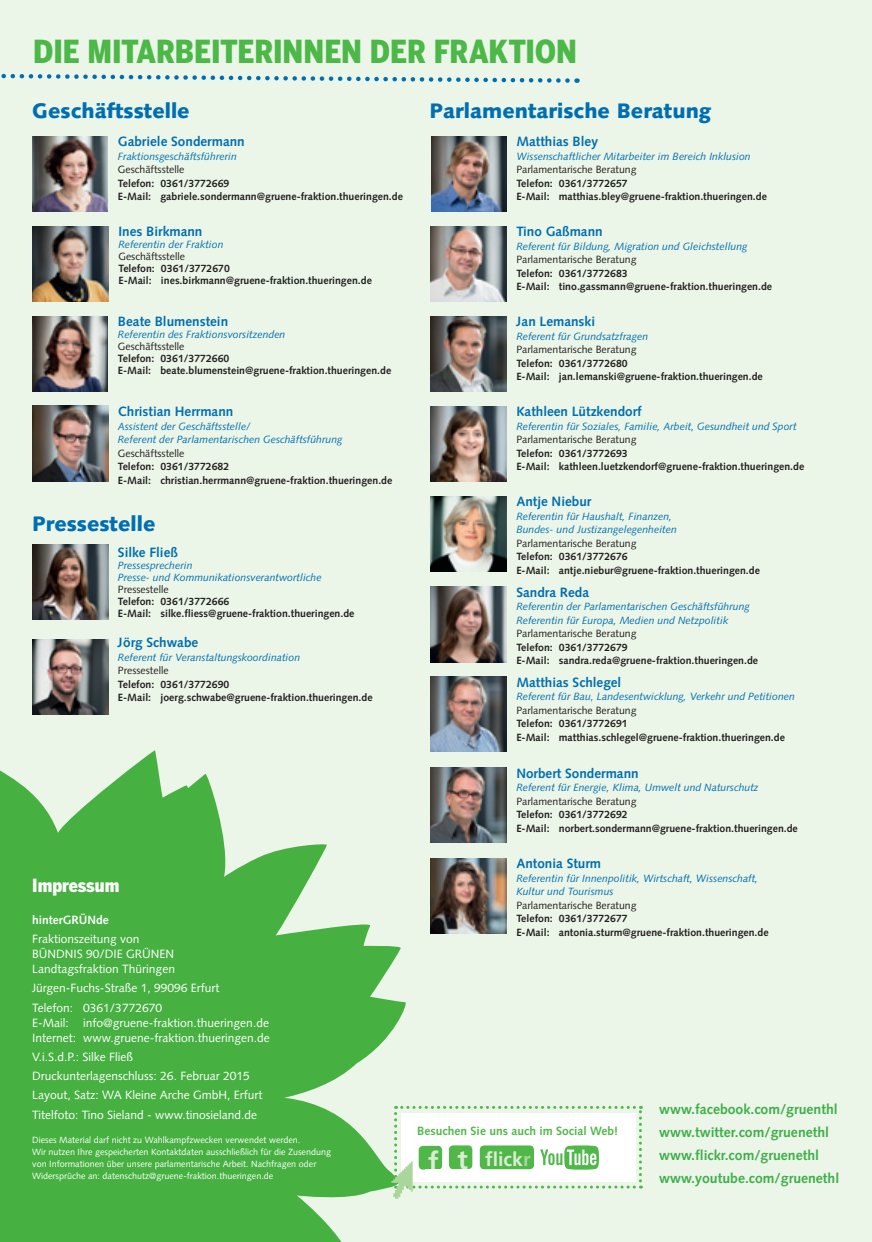
<style>
.page{position:relative;width:872px;height:1242px;background:#ebf5e8}
.page>*{position:absolute;margin:0;border:0;box-sizing:border-box;transform-origin:0 0}
.t1{font:900 31.5px "Benton Sans Cond";color:#4cb848}
.t2{font:900 21px "Syntax";color:#006fb1}
.t3{font:700 19.5px "Frutiger";color:#dbecd4}
.t4{font:900 18px "Benton Sans Cond";color:#fff}
.t5{font:700 14.1px/23px "Syntax";color:#3eaf49}
.t6{font:700 13.5px "Syntax";color:#006fb1}
.t7{font:12px/19.2px "Syntax";color:#fff}
.t8{font:700 12px "Syntax";color:#4fb848}
.t9{font:700 12px "Syntax";color:#fff}
.t10{font:700 10.5px/13.5px "Syntax";color:#231f20}
.t11{font:italic 10.5px/13.5px "Syntax";color:#006fb1}
.t12{font:10.5px "Syntax";color:#231f20}
.t13{font:9px/12px "Syntax";color:#fff}
.s1{font-size:27px}
.s2{color:#abd69b}
</style>
<div class="page">
<svg style="left:0;top:750px;width:406px;height:492px;fill:#46b041"></svg>
<img style="left:32px;top:136px;width:76px;height:75px">
<img style="left:431px;top:586px;width:75px;height:77px">
<img style="left:33px;top:226px;width:76px;height:75px">
<img style="left:32px;top:545px;width:76px;height:75px">
<img style="left:32px;top:639px;width:76px;height:75px">
<img style="left:431px;top:767px;width:75px;height:75px">
<img style="left:431px;top:497px;width:75px;height:75px">
<img style="left:32px;top:316px;width:76px;height:75px">
<svg style="left:1px;top:73px;width:576px;height:10px"></svg>
<img style="left:431px;top:406px;width:75px;height:75px">
<img style="left:431px;top:858px;width:75px;height:75px">
<img style="left:32px;top:406px;width:76px;height:75px">
<img style="left:431px;top:676px;width:75px;height:75px">
<img style="left:431px;top:227px;width:75px;height:74px">
<img style="left:431px;top:316px;width:75px;height:75px">
<img style="left:431px;top:137px;width:75px;height:75px">
<svg style="left:391px;top:1106px;width:251px;height:92px"></svg>
<h1 class="t1" style="left:33px;top:33px;width:545px">DIE MITARBEITERI NNEN DER FRAKTION</h1>
<h2 class="t2" style="left:32px;top:98px;width:159px">Geschäftsstelle</h2>
<p class="t6" style="left:118px;top:134px;width:128px">Gabriele Sondermann</p>
<p class="t11" style="left:118px;top:149px;width:121px">Fraktionsgeschäftsführerin</p>
<p class="t12" style="left:118px;top:163px;width:68px">Geschäftsstelle</p>
<p class="t10" style="left:118px;top:177px;width:286px">Telefon: 0361/3772669<br>E-Mail: gabriele.sondermann@gruene-fraktion.thueringen.de</p>
<p class="t6" style="left:118px;top:224px;width:85px">Ines Birkmann</p>
<p class="t11" style="left:118px;top:238px;width:107px">Referentin der Fraktion</p>
<p class="t12" style="left:118px;top:250px;width:68px">Geschäftsstelle</p>
<p class="t10" style="left:118px;top:263px;width:255px;line-height:12px">Telefon: 0361/3772670<br>E-Mail: ines.birkmann@gruene-fraktion.thueringen.de</p>
<p class="t6" style="left:118px;top:314px;width:112px">Beate Blumenstein</p>
<p class="t11" style="left:118px;top:328px;width:169px">Referentin des Fraktionsvorsitzenden</p>
<p class="t12" style="left:118px;top:340px;width:68px">Geschäftsstelle</p>
<p class="t10" style="left:118px;top:353px;width:275px;line-height:12px">Telefon: 0361/3772660<br>E-Mail: beate.blumenstein@gruene-fraktion.thueringen.de</p>
<p class="t6" style="left:118px;top:404px;width:117px">Christian Herrmann</p>
<p class="t11" style="left:118px;top:419px;width:226px">Assistent der Geschäftsstelle/<br>Referent der Parlamentarischen Geschäftsführung</p>
<p class="t12" style="left:118px;top:447px;width:68px">Geschäftsstelle</p>
<p class="t10" style="left:118px;top:460px;width:276px">Telefon: 0361/3772682<br>E-Mail: christian.herrmann@gruene-fraktion.thueringen.de</p>
<h2 class="t2" style="left:32px;top:511px;width:125px">Pressestelle</h2>
<p class="t6" style="left:118px;top:545px;width:62px">Silke Fließ</p>
<p class="t11" style="left:118px;top:559px;width:205px;line-height:12px">Pressesprecherin<br>Presse- und Kommunikationsverantwortliche</p>
<p class="t12" style="left:118px;top:583px;width:52px">Pressestelle</p>
<p class="t10" style="left:118px;top:596px;width:238px;line-height:12px">Telefon: 0361/3772666<br>E-Mail: silke.fliess@gruene-fraktion.thueringen.de</p>
<p class="t6" style="left:118px;top:635px;width:82px">Jörg Schwabe</p>
<p class="t11" style="left:118px;top:650px;width:184px">Referent für Veranstaltungskoordination</p>
<p class="t12" style="left:118px;top:664px;width:52px">Pressestelle</p>
<p class="t10" style="left:118px;top:677px;width:256px">Telefon: 0361/3772690<br>E-Mail: joerg.schwabe@gruene-fraktion.thueringen.de</p>
<h3 class="t4" style="left:32px;top:875px;width:89px">IMPRESSUM</h3>
<p class="t9" style="left:32px;top:913px;width:78px">hinterGRÜNde</p>
<p class="t7" style="left:32px;top:931px;width:144px;line-height:15px">Fraktionszeitung von<br>BÜNDNIS 90/DIE GRÜNEN<br>Landtagsfraktion Thüringen</p>
<p class="t7" style="left:32px;top:978px;width:189px">Jürgen-Fuchs-Straße 1, 99096 Erfurt<br>Telefon: 0361/3772670</p>
<p class="t7" style="left:32px;top:1015px;width:239px;line-height:15px">E-Mail: info@gruene-fraktion.thueringen.de<br>Internet: www.gruene-fraktion.thueringen.de</p>
<p class="t7" style="left:32px;top:1047px;width:232px">V.i.S.d.P.: Silke Fließ<br>Druckunterlagenschluss: 26. Februar 2015<br>Layout, Satz: WA Kleine Arche GmbH, Erfurt Titelfoto: Tino Sieland - www.tinosieland.de</p>
<p class="t13" style="left:32px;top:1133px;width:300px">Dieses Material darf nicht zu Wahlkampfzwecken verwendet werden.<br>Wir nutzen Ihre gespeicherten Kontaktdaten ausschließlich für die Zusendung von Informationen über unsere parlamentarische Arbeit. Nachfragen oder Widersprüche an: datenschutz@gruene-fraktion.thueringen.de</p>
<h2 class="t2" style="left:429px;top:98px;width:283px">Parlamentarische Beratung</h2>
<p class="t6" style="left:516px;top:134px;width:83px">Matthias Bley</p>
<p class="t11" style="left:516px;top:149px;width:236px">Wissenschaftlicher Mitarbeiter im Bereich Inklusion</p>
<p class="t12" style="left:516px;top:163px;width:122px">Parlamentarische Beratung</p>
<p class="t10" style="left:516px;top:177px;width:252px">Telefon: 0361/3772657<br>E-Mail: matthias.bley@gruene-fraktion.thueringen.de</p>
<p class="t6" style="left:516px;top:224px;width:88px">Tino Gaßmann</p>
<p class="t11" style="left:516px;top:239px;width:233px">Referent für Bildung, Migration und Gleichstellung</p>
<p class="t12" style="left:516px;top:253px;width:122px">Parlamentarische Beratung</p>
<p class="t10" style="left:516px;top:267px;width:257px">Telefon: 0361/3772683<br>E-Mail: tino.gassmann@gruene-fraktion.thueringen.de</p>
<p class="t6" style="left:516px;top:314px;width:80px">Jan Lemanski</p>
<p class="t11" style="left:516px;top:329px;width:133px">Referent für Grundsatzfragen</p>
<p class="t12" style="left:516px;top:343px;width:122px">Parlamentarische Beratung</p>
<p class="t10" style="left:516px;top:357px;width:248px">Telefon: 0361/3772680<br>E-Mail: jan.lemanski@gruene-fraktion.thueringen.de</p>
<p class="t6" style="left:516px;top:404px;width:127px">Kathleen Lützkendorf</p>
<p class="t11" style="left:516px;top:419px;width:282px">Referentin für Soziales, Familie, Arbeit, Gesundheit und Sport</p>
<p class="t12" style="left:516px;top:433px;width:122px">Parlamentarische Beratung</p>
<p class="t10" style="left:516px;top:447px;width:289px">Telefon: 0361/3772693<br>E-Mail: kathleen.luetzkendorf@gruene-fraktion.thueringen.de</p>
<p class="t6" style="left:516px;top:494px;width:77px">Antje Niebur</p>
<p class="t11" style="left:516px;top:509px;width:162px">Referentin für Haushalt, Finanzen,<br>Bundes- und Justizangelegenheiten</p>
<p class="t12" style="left:516px;top:537px;width:122px">Parlamentarische Beratung</p>
<p class="t10" style="left:516px;top:550px;width:245px">Telefon: 0361/3772676<br>E-Mail: antje.niebur@gruene-fraktion.thueringen.de</p>
<p class="t6" style="left:516px;top:584px;width:74px">Sandra Reda</p>
<p class="t11" style="left:516px;top:599px;width:235px">Referentin der Parlamentarischen Geschäftsführung<br>Referentin für Europa, Medien und Netzpolitik</p>
<p class="t12" style="left:516px;top:627px;width:122px">Parlamentarische Beratung</p>
<p class="t10" style="left:516px;top:640px;width:243px">Telefon: 0361/3772679<br>E-Mail: sandra.reda@gruene-fraktion.thueringen.de</p>
<p class="t6" style="left:516px;top:674px;width:106px">Matthias Schlegel</p>
<p class="t11" style="left:516px;top:689px;width:280px">Referent für Bau, Landesentwicklung, Verkehr und Petitionen</p>
<p class="t12" style="left:516px;top:703px;width:122px">Parlamentarische Beratung</p>
<p class="t10" style="left:516px;top:717px;width:270px">Telefon: 0361/3772691<br>E-Mail: matthias.schlegel@gruene-fraktion.thueringen.de</p>
<p class="t6" style="left:516px;top:765px;width:124px">Norbert Sondermann</p>
<p class="t11" style="left:516px;top:780px;width:244px">Referent für Energie, Klima, Umwelt und Naturschutz</p>
<p class="t12" style="left:516px;top:795px;width:122px">Parlamentarische Beratung</p>
<p class="t10" style="left:516px;top:808px;width:283px">Telefon: 0361/3772692<br>E-Mail: norbert.sondermann@gruene-fraktion.thueringen.de</p>
<p class="t6" style="left:516px;top:856px;width:86px">Antonia Sturm</p>
<p class="t11" style="left:516px;top:871px;width:243px">Referentin für Innenpolitik, Wirtschaft, Wissenschaft,<br>Kultur und Tourismus</p>
<p class="t12" style="left:516px;top:899px;width:122px">Parlamentarische Beratung</p>
<p class="t10" style="left:516px;top:912px;width:254px">Telefon: 0361/3772677<br>E-Mail: antonia.sturm@gruene-fraktion.thueringen.de</p>
<p class="t8" style="left:417px;top:1124px;width:202px">Besuchen Sie uns auch im Social Web!</p>
<h3 class="t3" style="left:428px;top:1147px;width:104px"><span class="s1">f t</span> flick<span class="s2">r</span></h3>
<h3 class="t5" style="left:659px;top:1097px;width:182px">www.facebook.com/gruenthl www.twitter.com/gruenethl www.flickr.com/gruenethl www.youtube.com/gruenethl</h3>
</div>
